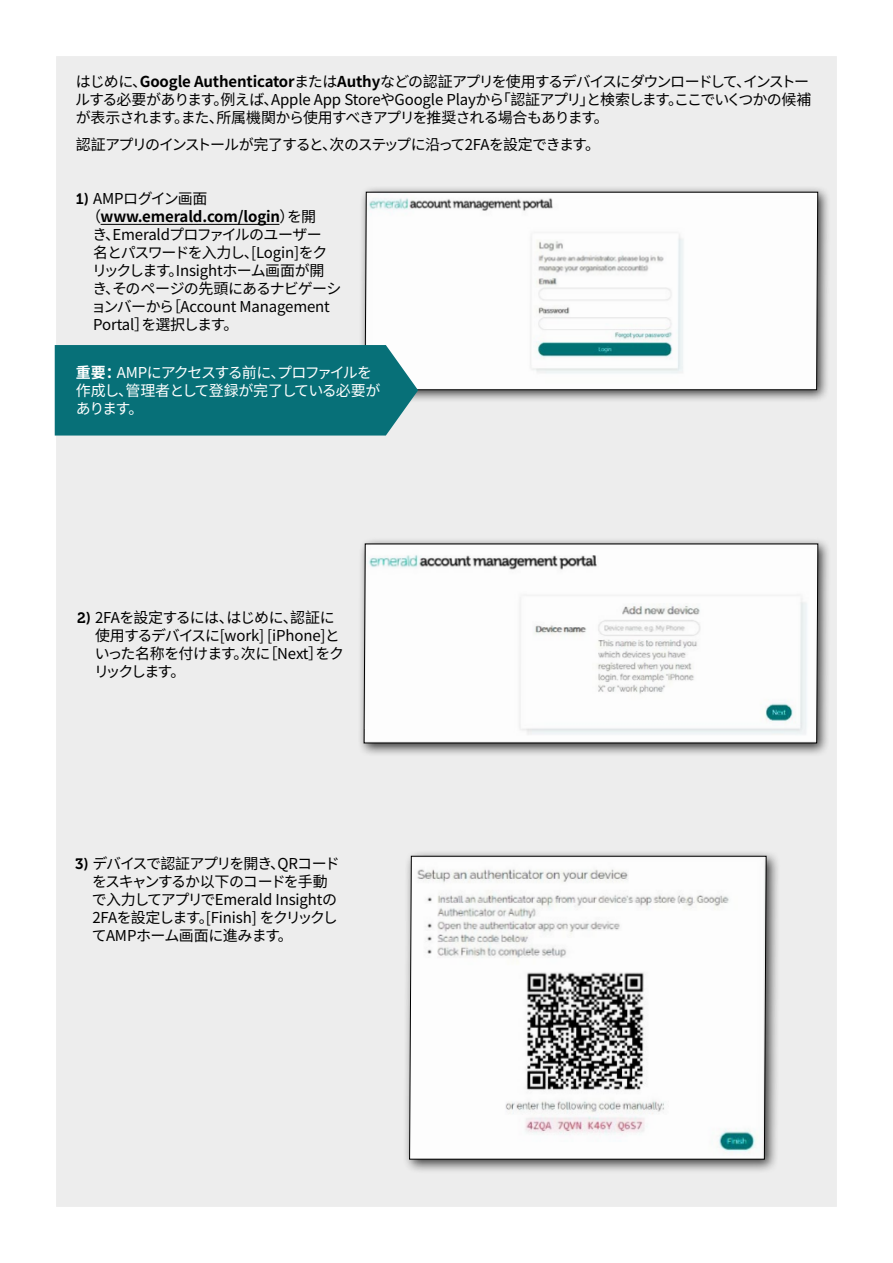
<style>
.page{position:relative;width:893px;height:1263px;background:#fff}
.page>*{position:absolute;margin:0;border:0;box-sizing:border-box;transform-origin:0 0}
.t1{font:15px/18px "Source Han Sans CN";letter-spacing:-.05em;color:#000}
.t2{font:15px/18px "Source Han Sans CN";letter-spacing:-.065em;color:#fff}
.t3{font:15px "Source Han Sans CN";letter-spacing:-.08em;color:#000}
.t4{font:15px "Source Han Sans CN";letter-spacing:-.03em;color:#000}
.t5{font:700 15px "Source Han Sans CN";letter-spacing:-.01em;color:#000}
.t6{font:15px "Source Han Sans CN";letter-spacing:-.01em;color:#000}
.t7{font:15px "Source Han Sans CN";letter-spacing:-.085em;color:#000}
.s1{font-weight:700}
.s2{font-family:"Museo 700"}
.s3{font-weight:400}
</style>
<div class="page">
<div style="left:54px;top:54px;width:785px;height:1155px;background:#ededed;border:2px solid #fff"></div>
<hr style="left:101px;top:224px;width:178px;height:1px;background:#000">
<div style="left:359px;top:186px;width:472px;height:217px;background:#000;opacity:.75"></div>
<svg style="left:365px;top:192px;width:453px;height:198px"></svg>
<div style="left:358px;top:538px;width:473px;height:219px;background:#000;opacity:.75"></div>
<svg style="left:364px;top:543px;width:454px;height:200px"></svg>
<div style="left:55px;top:345px;width:363px;height:90px;background:#077078"></div>
<div style="left:403px;top:849px;width:378px;height:325px;background:#000;opacity:.75"></div>
<svg style="left:409px;top:856px;width:357px;height:303px"></svg>
<p class="t1" style="left:75px;top:73px;width:738px">はじめに、<span class="s1">Google Authenticator</span>または<span class="s1">Authy</span>などの認証アプリを使用するデバイスにダウンロードして、インストールする必要があります。例えば、Apple App StoreやGoogle Playから「認証アプリ」と検索します。ここでいくつかの候補が表示されます。また、所属機関から使用すべきアプリを推奨される場合もあります。</p>
<p class="t3" style="left:76px;top:136px;width:526px">認証アプリのインストールが完了すると、次のステップに沿って2FAを設定できます。</p>
<p class="t4" style="left:76px;top:190px;width:133px"><span class="s2">1)</span> AMPログイン画面</p>
<p class="t5" style="left:86px;top:208px;width:231px"><span class="s3">（</span>www.emerald.com/login<span class="s3">）を開</span></p>
<p class="t1" style="left:93px;top:226px;width:231px">き、Emeraldプロファイルのユーザー</p>
<p class="t7" style="left:93px;top:244px;width:236px">名とパスワードを入力し、[Login]をク</p>
<p class="t4" style="left:92px;top:262px;width:234px">リックします。Insightホーム画面が開</p>
<p class="t1" style="left:93px;top:280px;width:250px">き、そのページの先頭にあるナビゲーシ</p>
<p class="t6" style="left:91px;top:298px;width:240px">ョンバーから［Account Management</p>
<p class="t1" style="left:93px;top:316px;width:147px">Portal］を選択します。</p>
<p class="t2" style="left:76px;top:364px;width:306px"><span class="s1">重要：</span>AMPにアクセスする前に、プロファイルを作成し、管理者として登録が完了している必要があります。</p>
<p class="t1" style="left:94px;top:609px;width:251px;text-indent:-17px"><span class="s2">2)</span> 2FAを設定するには、はじめに、認証に使用するデバイスに[work] [iPhone]といった名称を付けます。次に［Next］をクリックします。</p>
<p class="t1" style="left:92px;top:855px;width:250px;text-indent:-16px"><span class="s2">3)</span> デバイスで認証アプリを開き、QRコードをスキャンするか以下のコードを手動で入力してアプリでEmerald Insightの<br>2FAを設定します。[Finish] をクリックしてAMPホーム画面に進みます。</p>
</div>
